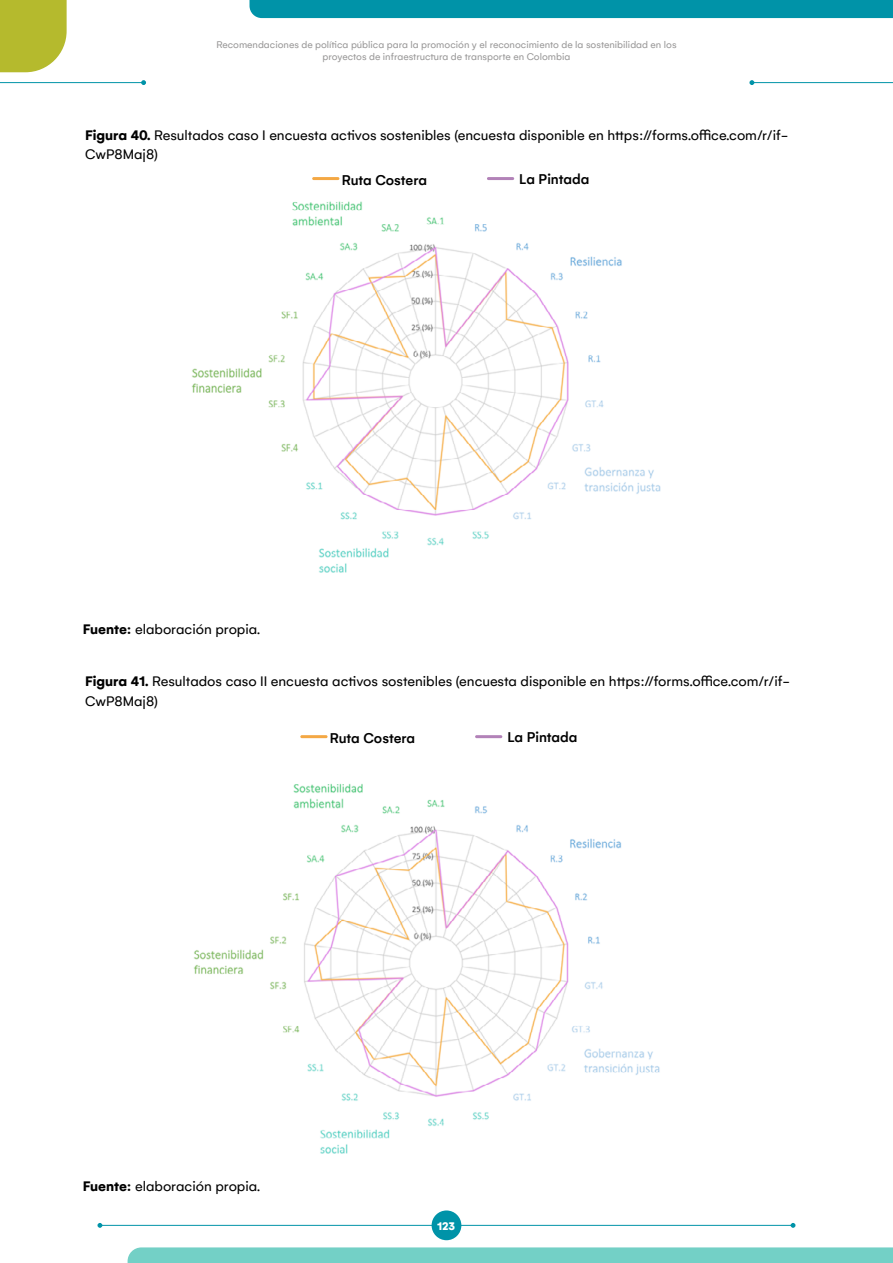
<style>
.page{position:relative;width:893px;height:1263px;background:#fff}
.page>*{position:absolute;margin:0;border:0;box-sizing:border-box;transform-origin:0 0}
.t1{font:15px/19.5px "Gelion";color:#000}
.t2{font:500 15px "Gelion";color:#000}
.t3{font:900 12px "Gelion";color:#fff}
.t4{font:10.5px/12px "Gelion";color:#999898;text-align:center}
.s1{font-weight:700}
</style>
<div class="page">
<img style="left:192px;top:201px;width:469px;height:372px">
<hr style="left:100px;top:1225px;width:693px;height:1px;background:#0093a8">
<svg style="left:97px;top:1223px;width:5px;height:5px"></svg>
<svg style="left:791px;top:1223px;width:4px;height:5px"></svg>
<div style="left:432px;top:1210px;width:29px;height:30px;background:#0093a8;border-radius:50%"></div>
<div style="left:128px;top:1247px;width:765px;height:16px;background:#73d0c6"></div>
<svg style="left:0;top:0;width:67px;height:72px;background:#babf3d"></svg>
<hr style="left:0;top:82px;width:144px;height:1px;background:#0093a8">
<svg style="left:141px;top:80px;width:5px;height:5px"></svg>
<hr style="left:752px;top:82px;width:141px;height:1px;background:#0093a8">
<svg style="left:749px;top:80px;width:5px;height:5px"></svg>
<div style="left:249px;top:0;width:644px;height:18px;background:#0093a8"></div>
<hr style="left:300px;top:735px;width:28px;height:3px;background:#f4a844;border-radius:2px">
<hr style="left:475px;top:735px;width:27px;height:3px;background:#b282b8">
<img style="left:194px;top:783px;width:466px;height:371px">
<hr style="left:312px;top:177px;width:27px;height:3px;background:#f4a844;border-radius:2px">
<hr style="left:487px;top:177px;width:27px;height:3px;background:#b282b8">
<p class="t4" style="left:216px;top:38px;width:462px">Recomendaciones de política pública para la promoción y el reconocimiento de la sostenibilidad en los proyectos de infraestructura de transporte en Colombia</p>
<p class="t1" style="left:85px;top:125px;width:705px"><span class="s1">Figura 40.</span> Resultados caso I encuesta activos sostenibles (encuesta disponible en https://forms.office.com/r/if-<br>CwP8Maj8)</p>
<p class="t2" style="left:342px;top:171px;width:87px">Ruta Costera</p>
<p class="t2" style="left:519px;top:170px;width:72px">La Pintada</p>
<p class="t1" style="left:83px;top:619px;width:179px"><span class="s1">Fuente:</span> elaboración propia.</p>
<p class="t1" style="left:85px;top:671px;width:706px"><span class="s1">Figura 41.</span> Resultados caso II encuesta activos sostenibles (encuesta disponible en https://forms.office.com/r/if-<br>CwP8Maj8)</p>
<p class="t2" style="left:330px;top:729px;width:87px">Ruta Costera</p>
<p class="t2" style="left:507px;top:728px;width:72px">La Pintada</p>
<p class="t1" style="left:83px;top:1176px;width:179px"><span class="s1">Fuente:</span> elaboración propia.</p>
<p class="t3" style="left:437px;top:1218px;width:20px">123</p>
</div>
